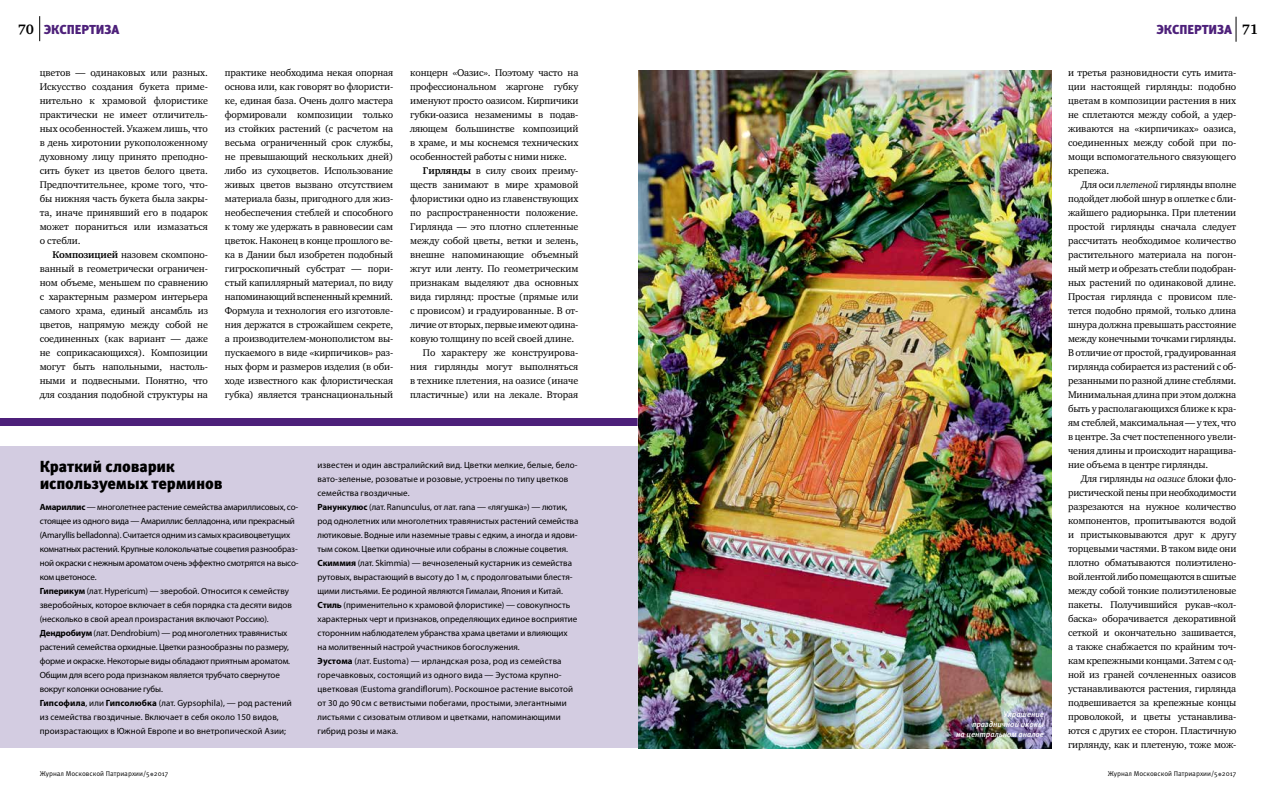
<style>
.page{position:relative;width:1276px;height:794px;background:#fff}
.page>*{position:absolute;margin:0;border:0;box-sizing:border-box;transform-origin:0 0}
.t1{font:900 16px/17px "Meta Pro";letter-spacing:-.015em;color:#000}
.t2{font:700 14px "Charter ITC";color:#000}
.t3{font:900 13px "Meta Pro";letter-spacing:-.005em;color:#4d207a}
.t4{font:10px/14px "Charter ITC";letter-spacing:-.01em;color:#000;text-align:justify}
.t5{font:9px/14px "Myriad Pro";letter-spacing:-.005em;color:#000}
.t6{font:italic 500 8px/10px "Meta Pro";letter-spacing:-.005em;color:#fff;text-align:right}
.t7{font:7px "Meta Pro";color:#000}
.s1{font-family:"Charter ITC";font-weight:700;font-size:14px;color:#000}
.s2{font-style:italic}
.s3{font-weight:700}
</style>
<div class="page">
<svg style="left:39px;top:16px;width:1px;height:25px"></svg>
<svg style="left:1235px;top:17px;width:1px;height:25px"></svg>
<div style="left:0;top:418px;width:637px;height:8px;background:#4d207a"></div>
<div style="left:0;top:446px;width:638px;height:302px;background:#d3cce1"></div>
<img style="left:639px;top:70px;width:412px;height:678px">
<h3 class="t3" style="left:18px;top:21px;width:103px"><span class="s1">70</span> ЭКСПЕРТИЗА</h3>
<h2 class="t2" style="left:1242px;top:20px;width:18px">71</h2>
<h3 class="t3" style="left:1156px;top:21px;width:77px">ЭКСПЕРТИЗА</h3>
<p class="t4" style="left:1068px;top:65px;width:170px">и -третья разновидности суть имита&shy;ции настоящей гирлянды: подобно цветам в композиции растения в них не сплетаются между собой, а удер&shy;живаются на «кирпичиках» оазиса, соединенных между собой при по&shy;мощи вспомогательного связующего крепежа.</p>
<p class="t4" style="left:1068px;top:177px;width:170px;text-indent:13px">Для оси <span class="s2">плетеной</span> гирлянды вполне подойдет любой шнур в оплетке с бли&shy;жайшего радиорынка. При плетении простой гирлянды сначала следует рассчитать необходимое количество растительного материала на погон&shy;ный метр и обрезать стебли подобран&shy;ных растений по одинаковой длине.<br>Простая гирлянда с провисом пле&shy;тется подобно прямой, только длина шнура должна превышать расстояние между конечными точками гирлянды.<br>В отличие от простой, градуированная гирлянда собирается из растений с об&shy;резанными по разной длине стеблями.<br>Минимальная длина при этом должна быть у располагающихся ближе к кра&shy;ям стеблей, максимальная — у тех, что в центре. За счет постепенного увели&shy;чения длины и происходит наращива&shy;ние объема в центре гирлянды.</p>
<p class="t4" style="left:1068px;top:471px;width:170px;text-indent:13px">Для гирлянды <span class="s2">на оазисе</span> блоки фло&shy;ристической пены при необходимости разрезаются на нужное количество компонентов, пропитываются водой и пристыковываются друг к другу торцевыми частями. В таком виде они плотно обматываются полиэтилено&shy;вой лентой либо помещаются в сшитые между собой тонкие полиэтиленовые пакеты. Получившийся рукав-«кол&shy;баска» оборачивается декоративной сеткой и окончательно зашивается, а также снабжается по крайним точ&shy;кам крепежными концами. Затем с од&shy;ной из граней сочлененных оазисов устанавливаются растения, гирлянда подвешивается за крепежные концы проволокой, и цветы устанавлива&shy;ются с других ее сторон. Пластичную гирлянду, как и плетеную, тоже мож-</p>
<p class="t4" style="left:225px;top:65px;width:170px">практике необходима некая опорная основа или, как говорят во флористи&shy;ке, единая база. Очень долго мастера формировали композиции только из стойких растений (с расчетом на весьма ограниченный срок службы, не превышающий нескольких дней) либо из сухоцветов. Использование живых цветов вызвано отсутствием материала базы, пригодного для жиз&shy;необеспечения стеблей и способного к тому же удержать в равновесии сам цветок. Наконец в конце прошлого ве&shy;ка в Дании был изобретен подобный гигроскопичный субстрат — пори&shy;стый капиллярный материал, по виду напоминающий вспененный кремний.<br>Формула и технология его изготовле&shy;ния держатся в строжайшем секрете, а производителем-монополистом вы&shy;пускаемого в виде «кирпичиков» раз&shy;ных форм и размеров изделия (в оби&shy;ходе известного как флористическая губка) является транснациональный</p>
<p class="t4" style="left:410px;top:65px;width:170px">концерн «Оазис». Поэтому часто на профессиональном жаргоне губку именуют просто оазисом. Кирпичики губки-оазиса незаменимы в подав&shy;ляющем большинстве композиций в храме, и мы коснемся технических особенностей работы с ними ниже.</p>
<p class="t4" style="left:40px;top:65px;width:170px">цветов — одинаковых или разных.<br>Искусство создания букета приме&shy;нительно к храмовой флористике практически не имеет отличитель&shy;ных особенностей. Укажем лишь, что в день хиротонии рукоположенному духовному лицу принято преподно&shy;сить букет из цветов белого цвета.<br>Предпочтительнее, кроме того, что&shy;бы нижняя часть букета была закры&shy;та, иначе принявший его в подарок может пораниться или измазаться о стебли.</p>
<p class="t4" style="left:40px;top:247px;width:170px;text-indent:13px"><span class="s3">Композицией</span> назовем скомпоно&shy;ванный в геометрически ограничен&shy;ном объеме, меньшем по сравнению с характерным размером интерьера самого храма, единый ансамбль из цветов, напрямую между собой не соединенных (как вариант — даже не соприкасающихся). Композиции могут быть напольными, настоль&shy;ными и подвесными. Понятно, что для создания подобной структуры на</p>
<p class="t4" style="left:423px;top:163px;width:157px"><span class="s3">Гирлянды</span> в силу своих преиму-</p>
<p class="t4" style="left:410px;top:177px;width:170px">ществ занимают в мире храмовой</p>
<p class="t4" style="left:410px;top:191px;width:170px">флористики одно из главенствующих</p>
<p class="t4" style="left:410px;top:205px;width:170px">по распространенности положение.</p>
<p class="t4" style="left:410px;top:219px;width:170px">Гирлянда — это плотно сплетенные</p>
<p class="t4" style="left:410px;top:233px;width:170px">между собой цветы, ветки и зелень,</p>
<p class="t4" style="left:410px;top:247px;width:170px">внешне напоминающие объемный</p>
<p class="t4" style="left:410px;top:261px;width:170px">жгут или ленту. По геометрическим</p>
<p class="t4" style="left:410px;top:275px;width:170px">признакам выделяют два основных</p>
<p class="t4" style="left:410px;top:289px;width:170px">вида гирлянд: простые (прямые или</p>
<p class="t4" style="left:410px;top:303px;width:170px">с провисом) и градуированные. В от-</p>
<p class="t4" style="left:410px;top:317px;width:170px">личие от вторых, первые имеют одина-</p>
<p class="t4" style="left:410px;top:331px;width:166px">ковую толщину по всей своей длине.</p>
<p class="t4" style="left:423px;top:345px;width:157px">По характеру же конструирова-</p>
<p class="t4" style="left:410px;top:359px;width:170px">ния гирлянды могут выполняться</p>
<p class="t4" style="left:410px;top:373px;width:170px">в технике плетения, на оазисе (иначе</p>
<p class="t4" style="left:410px;top:387px;width:170px">пластичные) или на лекале. Вторая</p>
<h1 class="t1" style="left:40px;top:458px;width:184px">Краткий словарик используемых терминов</h1>
<p class="t5" style="left:40px;top:500px;width:260px"><span class="s3">Амариллис</span> — многолетнее растение семейства амариллисовых, со&shy;стоящее из одного вида — Амариллис белладонна, или прекрасный (Amaryllis belladonna). Считается одним из самых красивоцветущих комнатных растений. Крупные колокольчатые соцветия разнообраз&shy;ной окраски с нежным ароматом очень эффектно смотрятся на высо&shy;ком цветоносе.<br><span class="s3">Гиперикум</span> (лат. Hypericum) — зверобой. Относится к семейству зверобойных, которое включает в себя порядка ста десяти видов (несколько в свой ареал произрастания включают Россию).<br><span class="s3">Дендробиум</span> (лат. Dendrobium) — род многолетних травянистых растений семейства орхидные. Цветки разнообразны по размеру, форме и окраске. Некоторые виды обладают приятным ароматом.<br>Общим для всего рода признаком является трубчато свернутое вокруг колонки основание губы.<br><span class="s3">Гипсофила</span>, или <span class="s3">Гипсолюбка</span> (лат. Gypsophila), — род растений из семейства гвоздичные. Включает в себя около 150 видов, произрастающих в Южной Европе и во внетропической Азии;</p>
<p class="t5" style="left:317px;top:458px;width:262px">известен и один австралийский вид. Цветки мелкие, белые, бело&shy;вато-зеленые, розоватые и розовые, устроены по типу цветков семейства гвоздичные.<br><span class="s3">Ранункулюс</span> (лат. Ranunculus, от лат. rana — «лягушка») — лютик, род однолетних или многолетних травянистых растений семейства лютиковые. Водные или наземные травы с едким, а иногда и ядови&shy;тым соком. Цветки одиночные или собраны в сложные соцветия.<br><span class="s3">Скиммия</span> (лат. Skimmia) — вечнозеленый кустарник из семейства рутовых, вырастающий в высоту до 1м, с продолговатыми блестя&shy;щими листьями. Ее родиной являются Гималаи, Япония и Китай.<br><span class="s3">Стиль</span> (применительно к храмовой флористике) — совокупность характерных черт и признаков, определяющих единое восприятие сторонним наблюдателем убранства храма цветами и влияющих на молитвенный настрой участников богослужения.<br><span class="s3">Эустома</span> (лат. Eustoma) — ирландская роза, род из семейства горечавковых, состоящий из одного вида — Эустома крупно&shy;цветковая (Eustoma grandiflorum). Роскошное растение высотой от 30 до 90 см с ветвистыми побегами, простыми, элегантными листьями с сизоватым отливом и цветками, напоминающими гибрид розы и мака.</p>
<p class="t6" style="left:956px;top:709px;width:89px">Украшение праздничной иконы<br>на центральном аналое</p>
<p class="t7" style="left:40px;top:769px;width:130px">Журнал Московской Патриархии/5 2017</p>
<p class="t7" style="left:1107px;top:769px;width:130px">Журнал Московской Патриархии/5 2017</p>
</div>
